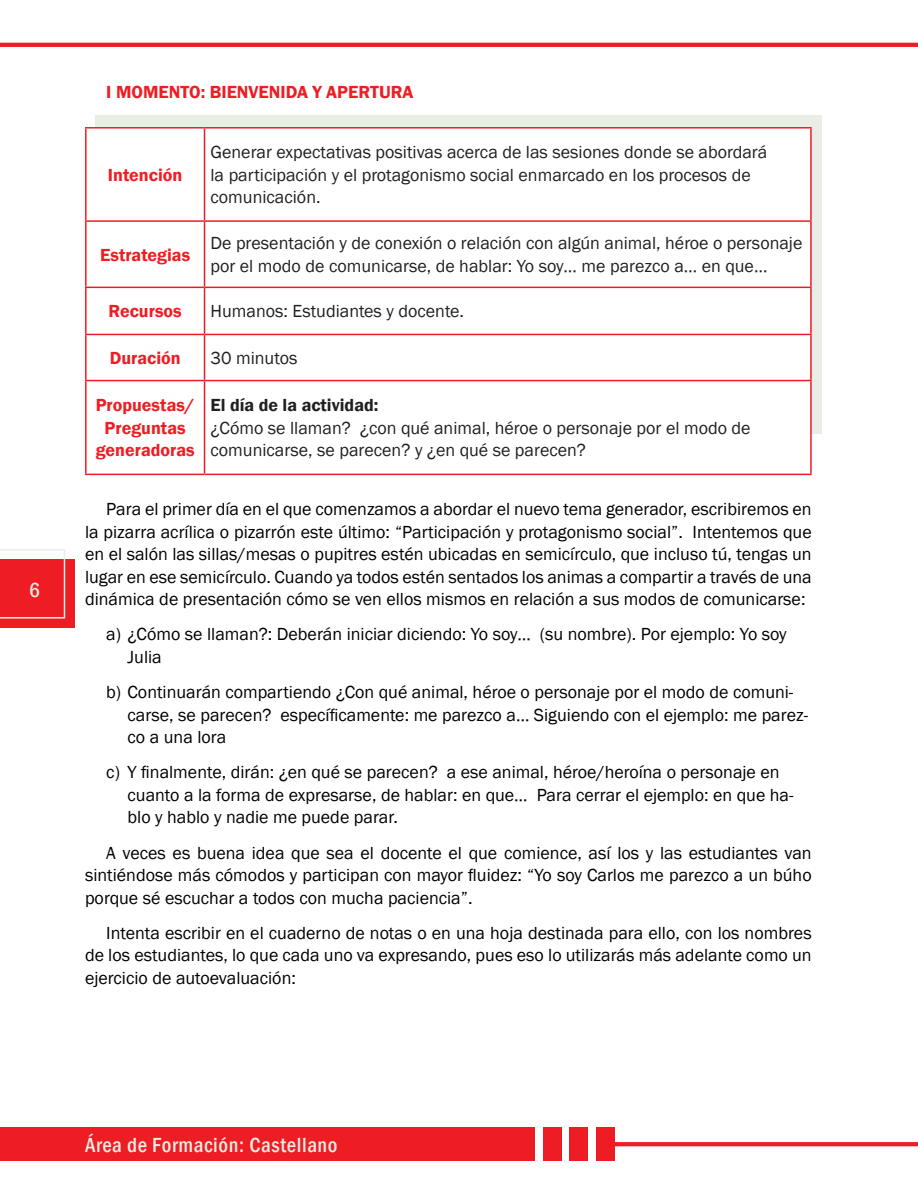
<style>
.page{position:relative;width:918px;height:1188px;background:#fff}
.page>*{position:absolute;margin:0;border:0;box-sizing:border-box;transform-origin:0 0}
.t1{font:500 condensed 21px "Franklin Gothic";letter-spacing:.03em;color:#eaece6}
.t2{font:18px/22.5px "Franklin Gothic";color:#000;text-align:justify}
.t3{font:18px/22.5px "Franklin Gothic";color:#231f20}
.t4{font:600 18px/22.5px "Franklin Gothic";color:#ee1d23;text-align:center}
.t5{font:600 18px "Franklin Gothic";color:#231f20}
</style>
<div class="page">
<hr style="left:0;top:43px;width:918px;height:4px;background:#ee1d23">
<div style="left:0;top:560px;width:75px;height:68px;background:#ee1d23"></div>
<div style="left:0;top:1128px;width:535px;height:33px;background:#ee1d23"></div>
<div style="left:543px;top:1128px;width:18px;height:33px;background:#ee1d23"></div>
<div style="left:570px;top:1128px;width:18px;height:33px;background:#ee1d23"></div>
<div style="left:596px;top:1128px;width:18px;height:33px;background:#ee1d23"></div>
<svg style="left:0;top:549px;width:65px;height:70px"></svg>
<svg style="left:614px;top:1142px;width:304px;height:4px"></svg>
<div style="left:96px;top:115px;width:726px;height:318px;background:#eaece6"></div>
<div style="left:87px;top:129px;width:723px;height:345px;background:#fff"></div>
<hr style="left:85px;top:127px;width:120px;height:2px;background:#ee1d23">
<hr style="left:85px;top:129px;width:2px;height:91px;background:#ee1d23">
<hr style="left:205px;top:127px;width:607px;height:2px;background:#ee1d23">
<hr style="left:204px;top:129px;width:1px;height:91px;background:#ee1d23">
<hr style="left:810px;top:129px;width:2px;height:91px;background:#ee1d23">
<hr style="left:85px;top:220px;width:120px;height:2px;background:#ee1d23">
<hr style="left:85px;top:222px;width:2px;height:65px;background:#ee1d23">
<hr style="left:205px;top:220px;width:607px;height:2px;background:#ee1d23">
<hr style="left:204px;top:222px;width:1px;height:65px;background:#ee1d23">
<hr style="left:810px;top:222px;width:2px;height:65px;background:#ee1d23">
<hr style="left:85px;top:287px;width:120px;height:1px;background:#ee1d23">
<hr style="left:85px;top:288px;width:2px;height:46px;background:#ee1d23">
<hr style="left:205px;top:287px;width:607px;height:1px;background:#ee1d23">
<hr style="left:204px;top:288px;width:1px;height:46px;background:#ee1d23">
<hr style="left:810px;top:288px;width:2px;height:46px;background:#ee1d23">
<hr style="left:85px;top:334px;width:120px;height:1px;background:#ee1d23">
<hr style="left:85px;top:335px;width:2px;height:45px;background:#ee1d23">
<hr style="left:205px;top:334px;width:607px;height:1px;background:#ee1d23">
<hr style="left:204px;top:335px;width:1px;height:45px;background:#ee1d23">
<hr style="left:810px;top:335px;width:2px;height:45px;background:#ee1d23">
<hr style="left:85px;top:380px;width:120px;height:1px;background:#ee1d23">
<hr style="left:85px;top:381px;width:2px;height:93px;background:#ee1d23">
<hr style="left:205px;top:380px;width:607px;height:1px;background:#ee1d23">
<hr style="left:204px;top:381px;width:1px;height:93px;background:#ee1d23">
<hr style="left:810px;top:381px;width:2px;height:93px;background:#ee1d23">
<hr style="left:85px;top:474px;width:120px;height:1px;background:#ee1d23">
<hr style="left:205px;top:474px;width:607px;height:1px;background:#ee1d23">
<p class="t1" style="left:29px;top:576px;width:12px">6</p>
<p class="t4" style="left:106px;top:81px;width:309px">I MOMENTO: BIENVENIDA Y APERTURA</p>
<p class="t4" style="left:108px;top:164px;width:76px">Intención</p>
<p class="t3" style="left:211px;top:141px;width:558px">Generar expectativas positivas acerca de las sesiones donde se abordará la participación y el protagonismo social enmarcado en los procesos de comunicación.</p>
<p class="t4" style="left:100px;top:243px;width:92px">Estrategias</p>
<p class="t3" style="left:211px;top:232px;width:593px">De presentación y de conexión o relación con algún animal, héroe o personaje por el modo de comunicarse, de hablar: Yo soy… me parezco a… en que…</p>
<p class="t4" style="left:109px;top:300px;width:75px">Recursos</p>
<p class="t3" style="left:211px;top:300px;width:255px">Humanos: Estudiantes y docente.</p>
<p class="t4" style="left:110px;top:347px;width:72px">Duración</p>
<p class="t3" style="left:211px;top:347px;width:88px">30 minutos</p>
<p class="t4" style="left:96px;top:394px;width:100px">Propuestas/<br>Preguntas generadoras</p>
<p class="t5" style="left:211px;top:394px;width:169px">El día de la actividad:</p>
<p class="t3" style="left:211px;top:417px;width:542px">¿Cómo se llaman? ¿con qué animal, héroe o personaje por el modo de comunicarse, se parecen? y ¿en qué se parecen?</p>
<p class="t2" style="left:85px;top:498px;width:728px;text-indent:21px">Para el primer día en el que comenzamos a abordar el nuevo tema generador, escribiremos en la pizarra acrílica o pizarrón este último: “Participación y protagonismo social”. Intentemos que en el salón las sillas/mesas o pupitres estén ubicadas en semicírculo, que incluso tú, tengas un lugar en ese semicírculo. Cuando ya todos estén sentados los animas a compartir a través de una dinámica de presentación cómo se ven ellos mismos en relación a sus modos de comunicarse:</p>
<p class="t2" style="left:128px;top:623px;width:661px;text-indent:-21px">a) ¿Cómo se llaman?: Deberán iniciar diciendo: Yo soy… (su nombre). Por ejemplo: Yo soy<br>Julia</p>
<p class="t2" style="left:128px;top:681px;width:682px;text-align:left;text-indent:-21px">b) Continuarán compartiendo ¿Con qué animal, héroe o personaje por el modo de comuni&shy;carse, se parecen? específicamente: me parezco a… Siguiendo con el ejemplo: me parez&shy;co a una lora</p>
<p class="t2" style="left:128px;top:761px;width:668px;text-align:left;text-indent:-21px">c) Y finalmente, dirán: ¿en qué se parecen? a ese animal, héroe/heroína o personaje en cuanto a la forma de expresarse, de hablar: en que… Para cerrar el ejemplo: en que ha&shy;blo y hablo y nadie me puede parar.</p>
<p class="t2" style="left:85px;top:842px;width:728px;text-indent:21px">A veces es buena idea que sea el docente el que comience, así los y las estudiantes van sintiéndose más cómodos y participan con mayor fluidez: “Yo soy Carlos me parezco a un búho porque sé escuchar a todos con mucha paciencia”.</p>
<p class="t2" style="left:85px;top:922px;width:728px;text-indent:21px">Intenta escribir en el cuaderno de notas o en una hoja destinada para ello, con los nombres de los estudiantes, lo que cada uno va expresando, pues eso lo utilizarás más adelante como un ejercicio de autoevaluación:</p>
<p class="t1" style="left:85px;top:1131px;width:254px">Área de Formación: Castellano</p>
</div>
